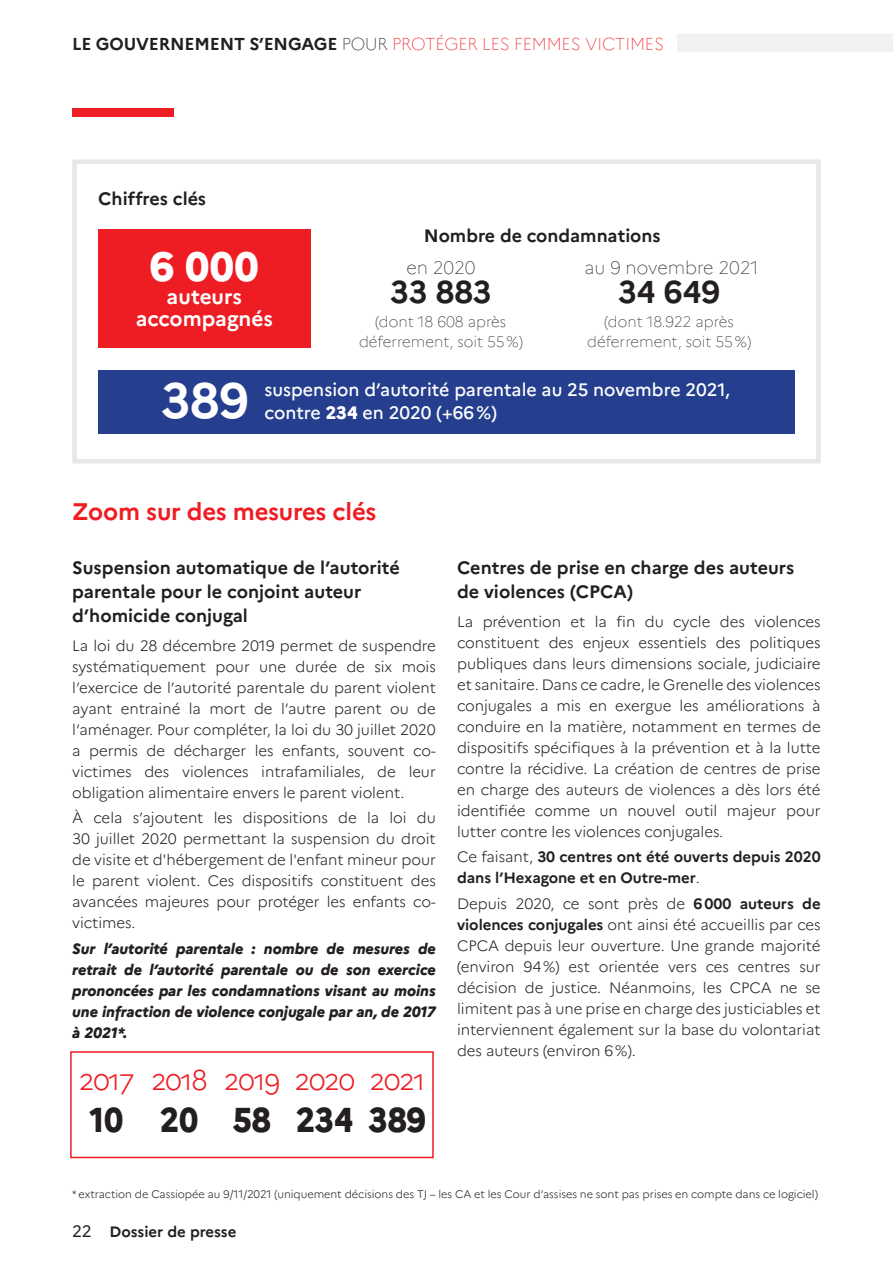
<style>
.page{position:relative;width:893px;height:1263px;background:#fff}
.page>*{position:absolute;margin:0;border:0;box-sizing:border-box;transform-origin:0 0}
.t1{font:700 49.5px "Marianne";color:#fff}
.t2{font:800 40.8px "Marianne";color:#fff}
.t3{font:800 34.5px "Marianne";color:#231f20;scale:.93 1}
.t4{font:700 31.5px "Marianne";letter-spacing:-.005em;color:#231f20}
.t5{font:300 28.5px "Marianne";letter-spacing:-.05em;color:#ee1d23;scale:.95 1}
.Titre_1_rouge{font:700 24px "Marianne";letter-spacing:-.01em;color:#ee1d23}
.t6{font:700 21px/22.5px "Marianne";color:#fff;text-align:center}
.Titre_2_noir{font:700 18px/24px "Marianne";color:#231f20}
.t7{font:500 18px "Marianne";color:#fff}
.t8{font:100 18px "Marianne";color:#231f20}
.t9{font:100 17.25px "Marianne";letter-spacing:-.01em;color:#ee1d23}
.TC{font:300 15px/21px "Marianne";letter-spacing:-.005em;color:#231f20;text-align:justify}
.TC-2{font:italic 800 15px/21px "Marianne";letter-spacing:-.005em;color:#231f20;text-align:justify}
.TC-3{font:700 15px/21px "Marianne";letter-spacing:-.005em;color:#231f20}
.t10{font:100 15px/19.5px "Marianne";color:#231f20;text-align:center}
.TC-4{font:300 10.95px "Marianne";letter-spacing:-.005em;color:#231f20}
.s1{font-weight:700;color:#231f20}
.s2{color:#231f20}
.s3{font-weight:800}
.s4{font-weight:300}
.s5{font-weight:700}
.s6{font-weight:400;font-size:16.5px}
</style>
<div class="page">
<div style="left:677px;top:34px;width:216px;height:18px;background:#f0f1f2"></div>
<div style="left:72px;top:109px;width:101px;height:8px;background:#ee1d23"></div>
<div style="left:72px;top:159px;width:749px;height:304px;border:4px solid #e6e7e9"></div>
<div style="left:98px;top:229px;width:212px;height:119px;background:#ee1d23"></div>
<div style="left:98px;top:370px;width:697px;height:63px;background:#253f8e"></div>
<div style="left:70px;top:1051px;width:364px;height:107px;border:2px solid #ee1d23"></div>
<p class="t9" style="left:72px;top:33px;width:593px"><span class="s1">LE GOUVERNEMENT S’ENGAGE</span> <span class="s2">POUR</span> PROTÉGER LES FEMMES VICTIMES</p>
<p class="Titre_2_noir" style="left:98px;top:186px;width:109px">Chiffres clés</p>
<p class="Titre_2_noir" style="left:424px;top:224px;width:238px">Nombre de condamnations</p>
<p class="t2" style="left:150px;top:242px;width:110px">6 000</p>
<p class="t6" style="left:136px;top:285px;width:138px">auteurs accompagnés</p>
<p class="t8" style="left:584px;top:257px;width:176px">au 9 novembre 2021</p>
<p class="t4" style="left:618px;top:272px;width:103px">34 649</p>
<p class="t10" style="left:587px;top:312px;width:165px">(dont 18.922 après déferrement, soit 55%)</p>
<p class="t7" style="left:264px;top:379px;width:467px">suspension d’autorité parentale au 25 novembre 2021,</p>
<p class="t8" style="left:406px;top:257px;width:70px">en 2020</p>
<p class="t4" style="left:390px;top:272px;width:103px">33 883</p>
<p class="t10" style="left:359px;top:312px;width:165px">(dont 18 608 après déferrement, soit 55%)</p>
<p class="t1" style="left:161px;top:370px;width:89px">389</p>
<p class="t7" style="left:264px;top:401px;width:234px">contre <span class="s3">234</span> en 2020 (+66%)</p>
<p class="Titre_1_rouge" style="left:72px;top:497px;width:306px">Zoom sur des mesures clés</p>
<p class="Titre_2_noir" style="left:72px;top:555px;width:329px">Suspension automatique de l’autorité parentale pour le conjoint auteur d’homicide conjugal</p>
<p class="TC" style="left:72px;top:635px;width:365px">La loi du 28 décembre 2019 permet de suspendre systématiquement pour une durée de six mois l’exercice de l’autorité parentale du parent violent ayant entrainé la mort de l’autre parent ou de l’aménager. Pour compléter, la loi du 30 juillet 2020 a permis de décharger les enfants, souvent co&shy;victimes des violences intrafamiliales, de leur obligation alimentaire envers le parent violent.</p>
<p class="TC" style="left:72px;top:807px;width:365px">À cela s’ajoutent les dispositions de la loi du 30 juillet 2020 permettant la suspension du droit de visite et d'hébergement de l'enfant mineur pour le parent violent. Ces dispositifs constituent des avancées majeures pour protéger les enfants co&shy;victimes.</p>
<p class="TC-2" style="left:72px;top:938px;width:365px">Sur l’autorité parentale : nombre de mesures de retrait de l’autorité parentale ou de son exercice prononcées par les condamnations visant au moins une infraction de violence conjugale par an, de 2017 à 2021*.</p>
<p class="t5" style="left:78px;top:1062px;width:61px">2017</p>
<p class="t3" style="left:90px;top:1098px;width:38px">10</p>
<p class="t5" style="left:151px;top:1062px;width:62px">2018</p>
<p class="t3" style="left:160px;top:1098px;width:43px">20</p>
<p class="t5" style="left:224px;top:1062px;width:61px">2019</p>
<p class="t3" style="left:233px;top:1098px;width:43px">58</p>
<p class="t5" style="left:294px;top:1062px;width:66px">2020</p>
<p class="t5" style="left:369px;top:1062px;width:61px">2021</p>
<p class="t3" style="left:296px;top:1098px;width:141px">234 389</p>
<p class="Titre_2_noir" style="left:457px;top:555px;width:339px">Centres de prise en charge des auteurs de violences (CPCA)</p>
<p class="TC" style="left:457px;top:611px;width:365px">La prévention et la fin du cycle des violences constituent des enjeux essentiels des politiques publiques dans leurs dimensions sociale, judiciaire et sanitaire. Dans ce cadre, le Grenelle des violences conjugales a mis en exergue les améliorations à conduire en la matière, notamment en termes de dispositifs spécifiques à la prévention et à la lutte contre la récidive. La création de centres de prise en charge des auteurs de violences a dès lors été identifiée comme un nouvel outil majeur pour lutter contre les violences conjugales.</p>
<p class="TC-3" style="left:457px;top:846px;width:365px"><span class="s4">Ce faisant,</span> 30 centres ont été ouverts depuis 2020 dans l’Hexagone et en Outre-mer<span class="s4">.</span></p>
<p class="TC" style="left:457px;top:893px;width:365px">Depuis 2020, ce sont près de <span class="s5">6000 auteurs de violences conjugales</span> ont ainsi été accueillis par ces CPCA depuis leur ouverture. Une grande majorité (environ 94%) est orientée vers ces centres sur décision de justice. Néanmoins, les CPCA ne se limitent pas à une prise en charge des justiciables et interviennent également sur la base du volontariat des auteurs (environ 6%).</p>
<p class="TC-4" style="left:72px;top:1187px;width:747px">* extraction de Cassiopée au 9/11/2021 (uniquement décisions des TJ – les CA et les Cour d’assises ne sont pas prises en compte dans ce logiciel)</p>
<p class="TC-3" style="left:72px;top:1221px;width:166px"><span class="s6">22</span> Dossier de presse</p>
</div>
